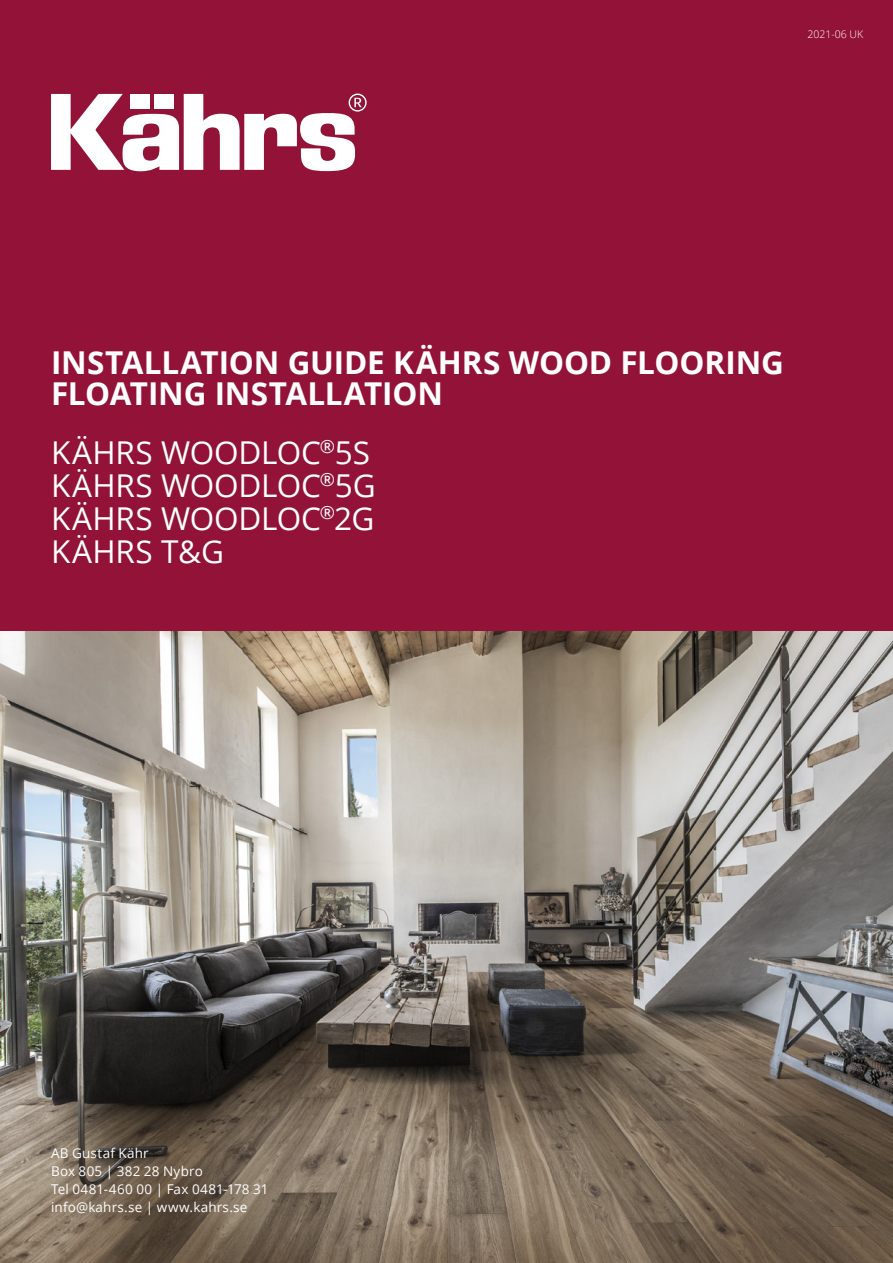
<style>
.page{position:relative;width:893px;height:1263px;background:#fff}
.page>*{position:absolute;margin:0;border:0;box-sizing:border-box;transform-origin:0 0}
.t1{font:700 31.5px/31.5px "Open Sans";letter-spacing:-.005em;color:#fff}
.t2{font:31.5px/33px "Open Sans";letter-spacing:-.005em;color:#fff}
.t3{font:13.5px/18px "Open Sans";letter-spacing:.015em;color:#fff}
.t4{font:300 10.5px "Open Sans";color:#fff}
</style>
<div class="page">
<div style="left:0;top:0;width:893px;height:631px;background:#921238"></div>
<img style="left:0;top:631px;width:893px;height:632px">
<svg style="left:51px;top:94px;width:316px;height:77px"></svg>
<p class="t4" style="left:807px;top:27px;width:57px">2021-06 UK</p>
<h1 class="t1" style="left:51px;top:346px;width:735px">INSTALLATION GUIDE KÄHRS WOOD FLOORING<br>FLOATING INSTALLATION</h1>
<h1 class="t2" style="left:51px;top:435px;width:326px">KÄHRS WOODLOC<sup>®</sup>5S<br>KÄHRS WOODLOC<sup>®</sup>5G<br>KÄHRS WOODLOC<sup>®</sup>2G<br>KÄHRS T&amp;G</h1>
<p class="t3" style="left:51px;top:1144px;width:219px">AB Gustaf Kähr<br>Box 805 | 382 28 Nybro<br>Tel 0481-460 00 | Fax 0481-178 31 info@kahrs.se | www.kahrs.se</p>
</div>
